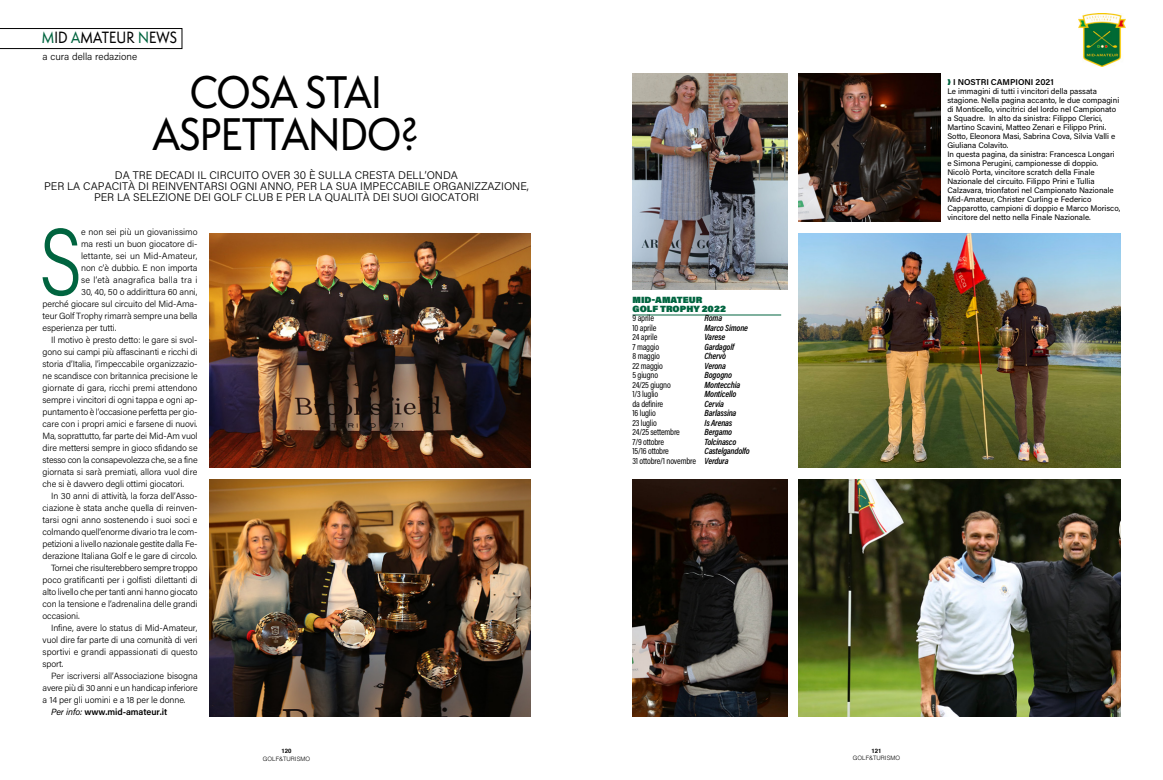
<style>
.page{position:relative;width:1163px;height:780px;background:#fff}
.page>*{position:absolute;margin:0;border:0;box-sizing:border-box;transform-origin:0 0}
.t1{font:300 95px "Acumin Pro";color:#00643f;scale:.75 1}
.t2{font:500 42px/42px "Semplicita Pro";letter-spacing:-.02em;color:#000;text-align:center;scale:.9 1}
.t3{font:500 15px "Semplicita Pro";letter-spacing:.01em;color:#000;scale:.85 1}
.t4{font:300 11px/11px "Acumin Pro";color:#000;text-align:center}
.t5{font:300 10px "Acumin Pro";color:#000}
.t6{font:300 9px "Acumin Pro";letter-spacing:-.01em;color:#000}
.t7{font:italic 600 9px/9.5px "Acumin Pro Cond";letter-spacing:-.02em;color:#000}
.t8{font:9px "Acumin Pro Cond";letter-spacing:-.02em;color:#000}
.t9{font:300 9px "Acumin Pro";letter-spacing:.01em;color:#000}
.t10{font:300 9px "Acumin Pro";letter-spacing:.015em;color:#000}
.t11{font:600 9px "Acumin Pro";letter-spacing:-.01em;color:#000}
.t12{font:900 9px/9px "Acumin Pro";color:#00643f}
.t13{font:600 8.5px "Acumin Pro";color:#000}
.t14{font:8px/9px "Acumin Pro";color:#000}
.t15{font:300 6px "Helvetica";letter-spacing:.01em;color:#000}
.t16{font:700 6px "Helvetica";letter-spacing:.01em;color:#000}
.s1{color:#00643f}
.s2{font-weight:400;font-style:italic}
.s3{font-weight:400;font-style:normal}
</style>
<div class="page">
<svg style="left:0;top:28px;width:182px;height:21px"></svg>
<hr style="left:632px;top:314px;width:149px;height:1px;background:#00643f">
<img style="left:1078px;top:14px;width:46px;height:52px">
<img style="left:798px;top:233px;width:322px;height:234px">
<img style="left:632px;top:73px;width:155px;height:217px">
<img style="left:798px;top:479px;width:322px;height:237px">
<img style="left:210px;top:479px;width:320px;height:237px">
<img style="left:210px;top:233px;width:320px;height:234px">
<img style="left:632px;top:479px;width:155px;height:237px">
<img style="left:798px;top:74px;width:142px;height:147px">
<h3 class="t3" style="left:42px;top:27px;width:161px"><span class="s1">M</span>ID <span class="s1">A</span>MATEUR <span class="s1">N</span>EWS</h3>
<p class="t5" style="left:43px;top:50px;width:96px">a cura della redazione</p>
<h2 class="t2" style="left:153px;top:71px;width:297px">COSA STAI<br>ASPETTANDO?</h2>
<p class="t13" style="left:947px;top:76px;width:108px"><span class="s1">❱</span> I NOSTRI CAMPIONI 2021</p>
<p class="t14" style="left:947px;top:86px;width:174px">Le immagini di tutti i vincitori della passata stagione. Nella pagina accanto, le due compagini di Monticello, vincitrici del lordo nel Campionato a Squadre. In alto da sinistra: Filippo Clerici, Martino Scavini, Matteo Zenari e Filippo Prini.<br>Sotto, Eleonora Masi, Sabrina Cova, Silvia Valli e Giuliana Colavito.<br>In questa pagina, da sinistra: Francesca Longari e Simona Perugini, campionesse di doppio.<br>Nicolò Porta, vincitore scratch della Finale Nazionale del circuito. Filippo Prini e Tullia Calzavara, trionfatori nel Campionato Nazionale Mid-Amateur, Christer Curling e Federico Capparotto, campioni di doppio e Marco Morisco, vincitore del netto nella Finale Nazionale.</p>
<p class="t4" style="left:44px;top:169px;width:486px">DA TRE DECADI IL CIRCUITO OVER 30 È SULLA CRESTA DELL’ONDA<br>PER LA CAPACITÀ DI REINVENTARSI OGNI ANNO, PER LA SUA IMPECCABILE ORGANIZZAZIONE,<br>PER LA SELEZIONE DEI GOLF CLUB E PER LA QUALITÀ DEI SUOI GIOCATORI</p>
<h1 class="t1" style="left:39px;top:197px;width:58px">S</h1>
<p class="t6" style="left:81px;top:226px;width:118px">e non sei più un giovanissimo</p>
<p class="t6" style="left:81px;top:238px;width:118px">ma resti un buon giocatore di-</p>
<p class="t9" style="left:81px;top:250px;width:118px">lettante, sei un Mid-Amateur,</p>
<p class="t6" style="left:81px;top:262px;width:118px">non c’è dubbio. E non importa</p>
<p class="t10" style="left:81px;top:274px;width:118px">se l’età anagrafica balla tra i</p>
<p class="t6" style="left:81px;top:286px;width:118px">30, 40, 50 o addirittura 60 anni,</p>
<p class="t6" style="left:43px;top:298px;width:156px">perché giocare sul circuito del Mid-Ama-</p>
<p class="t6" style="left:43px;top:310px;width:156px">teur Golf Trophy rimarrà sempre una bella</p>
<p class="t6" style="left:43px;top:322px;width:75px">esperienza per tutti.</p>
<p class="t6" style="left:51px;top:334px;width:148px">Il motivo è presto detto: le gare si svol-</p>
<p class="t6" style="left:43px;top:346px;width:156px">gono sui campi più affascinanti e ricchi di</p>
<p class="t6" style="left:43px;top:358px;width:156px">storia d’Italia, l’impeccabile organizzazio-</p>
<p class="t6" style="left:43px;top:370px;width:156px">ne scandisce con britannica precisione le</p>
<p class="t6" style="left:43px;top:382px;width:156px">giornate di gara, ricchi premi attendono</p>
<p class="t6" style="left:43px;top:394px;width:156px">sempre i vincitori di ogni tappa e ogni ap-</p>
<p class="t6" style="left:43px;top:406px;width:156px">puntamento è l’occasione perfetta per gio-</p>
<p class="t6" style="left:43px;top:418px;width:156px">care con i propri amici e farsene di nuovi.</p>
<p class="t6" style="left:43px;top:430px;width:156px">Ma, soprattutto, far parte dei Mid-Am vuol</p>
<p class="t6" style="left:43px;top:442px;width:156px">dire mettersi sempre in gioco sfidando se</p>
<p class="t6" style="left:43px;top:454px;width:156px">stesso con la consapevolezza che, se a fine</p>
<p class="t6" style="left:43px;top:466px;width:156px">giornata si sarà premiati, allora vuol dire</p>
<p class="t6" style="left:43px;top:478px;width:143px">che si è davvero degli ottimi giocatori.</p>
<p class="t6" style="left:51px;top:490px;width:148px">In 30 anni di attività, la forza dell’Asso-</p>
<p class="t6" style="left:43px;top:502px;width:157px">ciazione è stata anche quella di reinven-</p>
<p class="t6" style="left:43px;top:514px;width:156px">tarsi ogni anno sostenendo i suoi soci e</p>
<p class="t6" style="left:43px;top:526px;width:157px">colmando quell’enorme divario tra le com-</p>
<p class="t6" style="left:43px;top:538px;width:156px">petizioni a livello nazionale gestite dalla Fe-</p>
<p class="t6" style="left:43px;top:550px;width:156px">derazione Italiana Golf e le gare di circolo.</p>
<p class="t6" style="left:51px;top:562px;width:148px">Tornei che risulterebbero sempre troppo</p>
<p class="t6" style="left:43px;top:574px;width:156px">poco gratificanti per i golfisti dilettanti di</p>
<p class="t6" style="left:43px;top:586px;width:157px">alto livello che per tanti anni hanno giocato</p>
<p class="t6" style="left:43px;top:598px;width:156px">con la tensione e l’adrenalina delle grandi</p>
<p class="t6" style="left:43px;top:610px;width:39px">occasioni.</p>
<p class="t6" style="left:51px;top:622px;width:148px">Infine, avere lo status di Mid-Amateur,</p>
<p class="t6" style="left:43px;top:634px;width:156px">vuol dire far parte di una comunità di veri</p>
<p class="t6" style="left:43px;top:646px;width:156px">sportivi e grandi appassionati di questo</p>
<p class="t6" style="left:43px;top:658px;width:22px">sport.</p>
<p class="t6" style="left:51px;top:670px;width:148px">Per iscriversi all’Associazione bisogna</p>
<p class="t6" style="left:43px;top:682px;width:156px">avere più di 30 anni e un handicap inferiore</p>
<p class="t6" style="left:43px;top:694px;width:145px">a 14 per gli uomini e a 18 per le donne.</p>
<p class="t11" style="left:51px;top:706px;width:118px"><span class="s2">Per info:</span> www.mid-amateur.it</p>
<p class="t16" style="left:281px;top:746px;width:12px">120</p>
<p class="t15" style="left:263px;top:753px;width:49px">GOLF&amp;TURISMO</p>
<p class="t12" style="left:632px;top:295px;width:95px">MID-AMATEUR<br>GOLF TROPHY 2022</p>
<p class="t8" style="left:632px;top:312px;width:23px">9 aprile</p>
<p class="t7" style="left:704px;top:313px;width:19px">Roma</p>
<p class="t8" style="left:632px;top:322px;width:25px">10 aprile</p>
<p class="t7" style="left:704px;top:323px;width:45px">Marco Simone</p>
<p class="t8" style="left:632px;top:331px;width:26px">24 aprile</p>
<p class="t7" style="left:704px;top:332px;width:22px">Varese</p>
<p class="t8" style="left:632px;top:341px;width:28px">7 maggio</p>
<p class="t7" style="left:704px;top:342px;width:31px">Gardagolf</p>
<p class="t8" style="left:632px;top:350px;width:29px">8 maggio</p>
<p class="t7" style="left:704px;top:351px;width:23px">Chervò</p>
<p class="t8" style="left:632px;top:360px;width:32px">22 maggio</p>
<p class="t7" style="left:704px;top:361px;width:23px">Verona</p>
<p class="t8" style="left:632px;top:369px;width:27px">5 giugno</p>
<p class="t7" style="left:704px;top:370px;width:29px">Bogogno</p>
<p class="t8" style="left:632px;top:379px;width:40px">24/25 giugno</p>
<p class="t7" style="left:704px;top:380px;width:37px">Montecchia</p>
<p class="t8" style="left:632px;top:388px;width:27px">1/3 luglio</p>
<p class="t7" style="left:704px;top:389px;width:33px">Monticello</p>
<p class="t8" style="left:632px;top:398px;width:32px">da definire</p>
<p class="t7" style="left:704px;top:399px;width:21px">Cervia</p>
<p class="t8" style="left:632px;top:407px;width:25px">16 luglio</p>
<p class="t7" style="left:704px;top:408px;width:33px">Barlassina</p>
<p class="t8" style="left:632px;top:417px;width:26px">23 luglio</p>
<p class="t7" style="left:704px;top:418px;width:29px">Is Arenas</p>
<p class="t8" style="left:632px;top:426px;width:49px">24/25 settembre</p>
<p class="t7" style="left:704px;top:427px;width:29px">Bergamo</p>
<p class="t8" style="left:632px;top:436px;width:33px">7/9 ottobre</p>
<p class="t7" style="left:704px;top:437px;width:33px">Tolcinasco</p>
<p class="t8" style="left:632px;top:445px;width:38px">15/16 ottobre</p>
<p class="t7" style="left:632px;top:446px;width:119px;text-indent:72px">Castelgandolfo<br><span class="s3">31 ottobre/1 novembre</span> Verdura</p>
<p class="t16" style="left:871px;top:746px;width:12px">121</p>
<p class="t15" style="left:852px;top:753px;width:49px">GOLF&amp;TURISMO</p>
</div>
